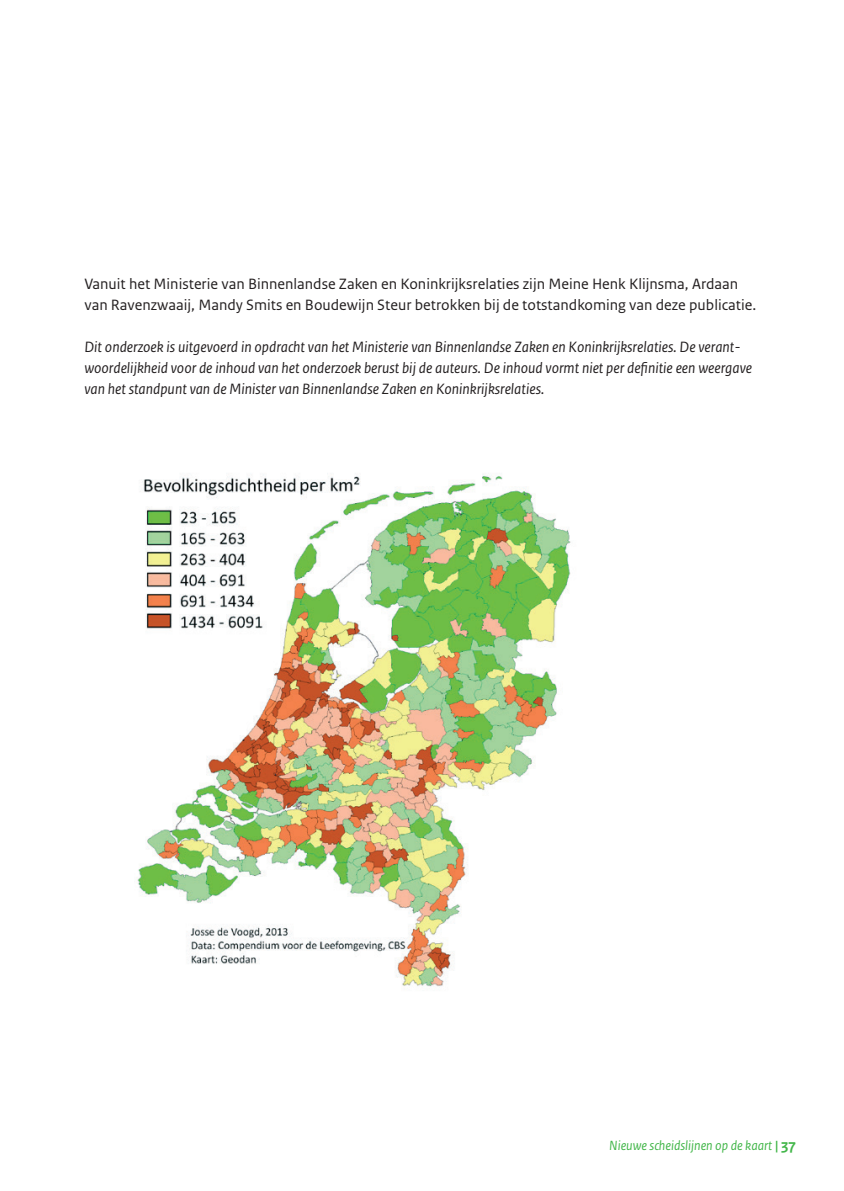
<style>
.page{position:relative;width:844px;height:1191px;background:#fff}
.page>*{position:absolute;margin:0;border:0;box-sizing:border-box;transform-origin:0 0}
.t1{font:italic 15.75px/21px "Rijksoverheid Sans Text";color:#231f20}
.t2{font:15.75px/21px "Rijksoverheid Sans Text";color:#231f20}
.t3{font:italic 14px "Rijksoverheid Sans Text";color:#42b649}
.s1{font-weight:700;font-style:normal}
.s2{font-weight:700;font-style:normal;font-size:15.75px}
</style>
<div class="page">
<img style="left:137px;top:473px;width:434px;height:514px">
<p class="t2" style="left:84px;top:273px;width:673px">Vanuit het Ministerie van Binnenlandse Zaken en Koninkrijksrelaties zijn Meine Henk Klijnsma, Ardaan van Ravenzwaaij, Mandy Smits en Boudewijn Steur betrokken bij de totstandkoming van deze publicatie.</p>
<p class="t1" style="left:84px;top:336px;width:669px">Dit onderzoek is uitgevoerd in opdracht van het Ministerie van Binnenlandse Zaken en Koninkrijksrelaties. De verant&shy;woordelijkheid voor de inhoud van het onderzoek berust bij de auteurs. De inhoud vormt niet per definitie een weergave van het standpunt van de Minister van Binnenlandse Zaken en Koninkrijksrelaties.</p>
<p class="t3" style="left:609px;top:1137px;width:188px">Nieuwe scheidslijnen op de kaart <span class="s1">|</span> <span class="s2">37</span></p>
</div>
